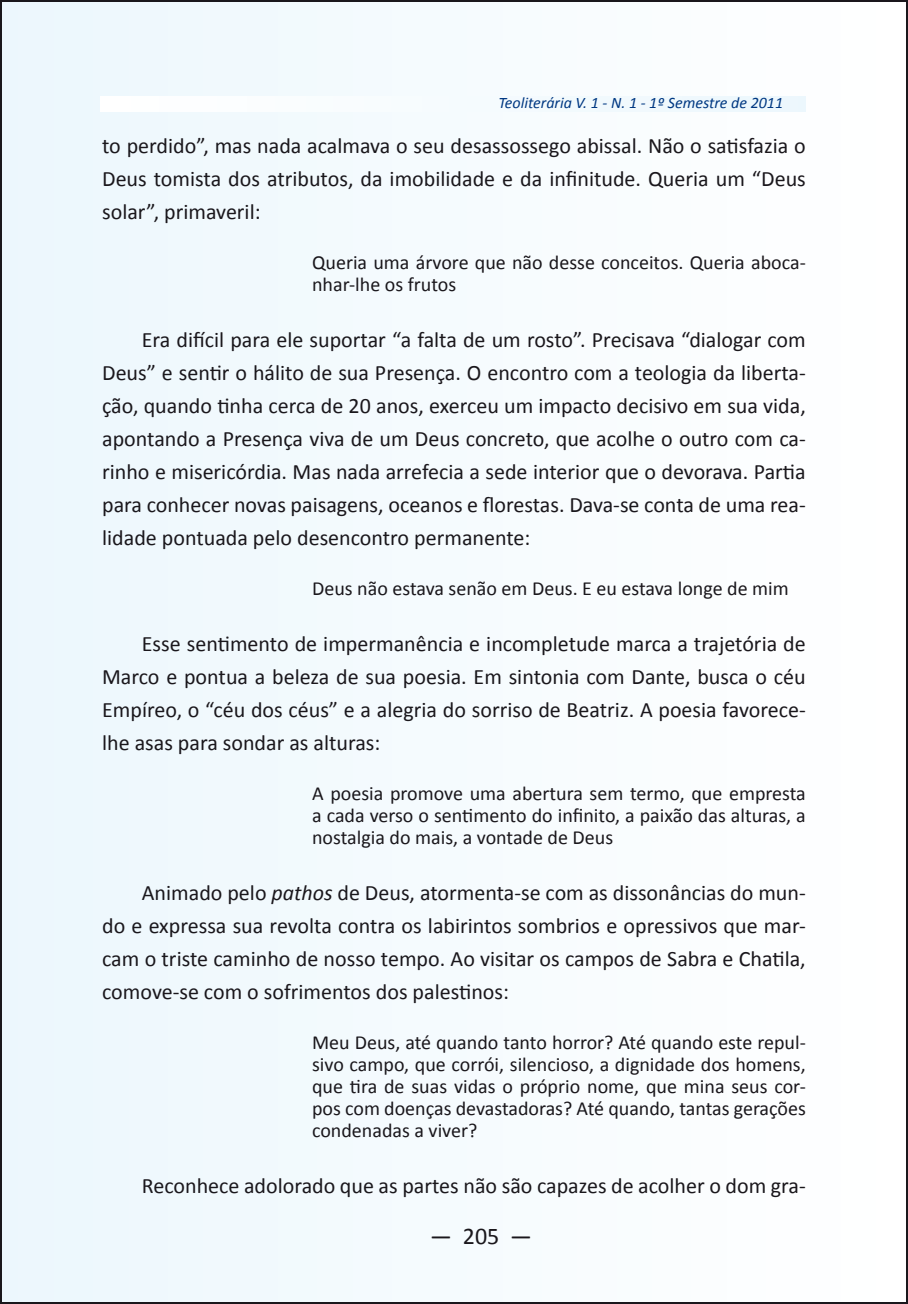
<style>
.page{position:relative;width:908px;height:1304px;background:#fff}
.page>*{position:absolute;margin:0;border:0;box-sizing:border-box;transform-origin:0 0}
.t1{font:24px "Calibri";color:#1a171c}
.t2{font:22px/33px "Calibri";color:#1a171c;text-align:justify}
.t3{font:20px/22px "Calibri";color:#1a171c;text-align:justify}
.t4{font:italic 16px "Calibri";color:#003882}
.s1{font-style:italic}
</style>
<div class="page">
<div style="left:1px;top:1px;width:905px;height:1302px;background:#f5fbfe"></div>
<p class="t4" style="left:498px;top:93px;width:286px">Teoliterária V. 1 - N. 1 - 1º Semestre de 2011</p>
<p class="t2" style="left:102px;top:128px;width:704px">to perdido”, mas nada acalmava o seu desassossego abissal. Não o satisfazia o Deus tomista dos atributos, da imobilidade e da infinitude. Queria um “Deus solar”, primaveril:</p>
<p class="t3" style="left:312px;top:250px;width:495px">Queria uma árvore que não desse conceitos. Queria aboca&shy;nhar-lhe os frutos</p>
<p class="t2" style="left:102px;top:322px;width:705px;text-indent:40px">Era difícil para ele suportar “a falta de um rosto”. Precisava “dialogar com Deus” e sentir o hálito de sua Presença. O encontro com a teologia da liberta&shy;ção, quando tinha cerca de 20 anos, exerceu um impacto decisivo em sua vida, apontando a Presença viva de um Deus concreto, que acolhe o outro com ca&shy;rinho e misericórdia. Mas nada arrefecia a sede interior que o devorava. Partia para conhecer novas paisagens, oceanos e florestas. Dava-se conta de uma rea&shy;lidade pontuada pelo desencontro permanente:</p>
<p class="t3" style="left:312px;top:576px;width:478px">Deus não estava senão em Deus. E eu estava longe de mim</p>
<p class="t2" style="left:102px;top:626px;width:704px;text-indent:40px">Esse sentimento de impermanência e incompletude marca a trajetória de Marco e pontua a beleza de sua poesia. Em sintonia com Dante, busca o céu Empíreo, o “céu dos céus” e a alegria do sorriso de Beatriz. A poesia favorece&shy;lhe asas para sondar as alturas:</p>
<p class="t3" style="left:312px;top:781px;width:495px">A poesia promove uma abertura sem termo, que empresta a cada verso o sentimento do infinito, a paixão das alturas, a nostalgia do mais, a vontade de Deus</p>
<p class="t2" style="left:102px;top:875px;width:704px;text-indent:40px">Animado pelo <span class="s1">pathos</span> de Deus, atormenta-se com as dissonâncias do mun&shy;do e expressa sua revolta contra os labirintos sombrios e opressivos que mar&shy;cam o triste caminho de nosso tempo. Ao visitar os campos de Sabra e Chatila, comove-se com o sofrimentos dos palestinos:</p>
<p class="t3" style="left:312px;top:1030px;width:495px">Meu Deus, até quando tanto horror? Até quando este repul&shy;sivo campo, que corrói, silencioso, a dignidade dos homens, que tira de suas vidas o próprio nome, que mina seus cor&shy;pos com doenças devastadoras? Até quando, tantas gerações condenadas a viver?</p>
<p class="t2" style="left:142px;top:1168px;width:665px">Reconhece adolorado que as partes não são capazes de acolher o dom gra-</p>
<p class="t1" style="left:430px;top:1221px;width:103px">— 205 —</p>
</div>
